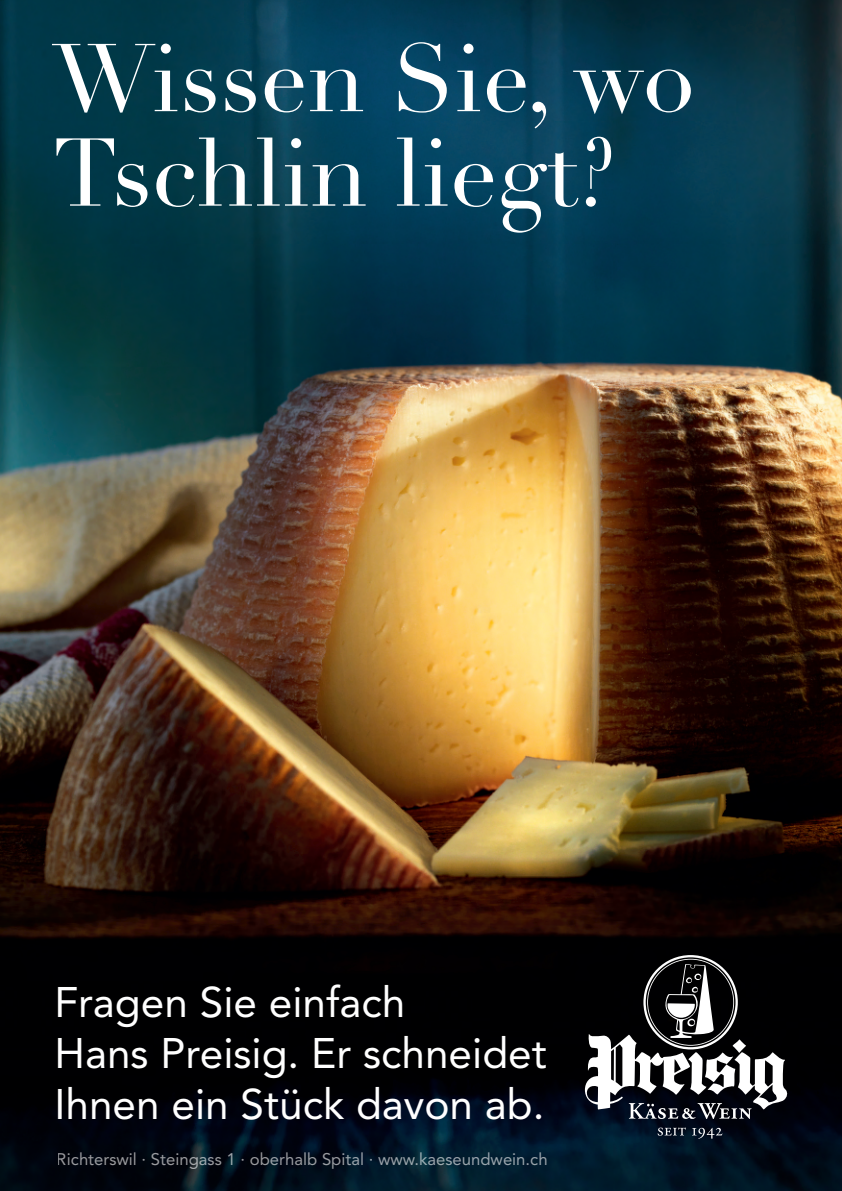
<style>
.page{position:relative;width:842px;height:1191px;background:#fff}
.page>*{position:absolute;margin:0;border:0;box-sizing:border-box;transform-origin:0 0}
.t1{font:94.5px "Didot LT Std";color:#fff}
.t2{font:42.4px "Avenir LT Std";color:#fff}
.t3{font:16.7px "Avenir LT Std";color:#fff}
</style>
<div class="page">
<img style="left:0;top:0;width:842px;height:1191px">
<svg style="left:585px;top:955px;width:202px;height:164px"></svg>
<svg style="left:658px;top:1127px;width:28px;height:8px"></svg>
<svg style="left:692px;top:1127px;width:30px;height:11px"></svg>
<p class="t1" style="left:53px;top:22px;width:644px">Wissen Sie, wo</p>
<p class="t1" style="left:53px;top:117px;width:565px">Tschlin liegt?</p>
<p class="t2" style="left:54px;top:978px;width:352px">Fragen Sie einfach</p>
<p class="t2" style="left:54px;top:1028px;width:494px">Hans Preisig. Er schneidet</p>
<p class="t2" style="left:54px;top:1079px;width:492px">Ihnen ein Stück davon ab.</p>
<p class="t3" style="left:57px;top:1149px;width:492px">Richterswil · Steingass 1 · oberhalb Spital · www.kaeseundwein.ch</p>
</div>
